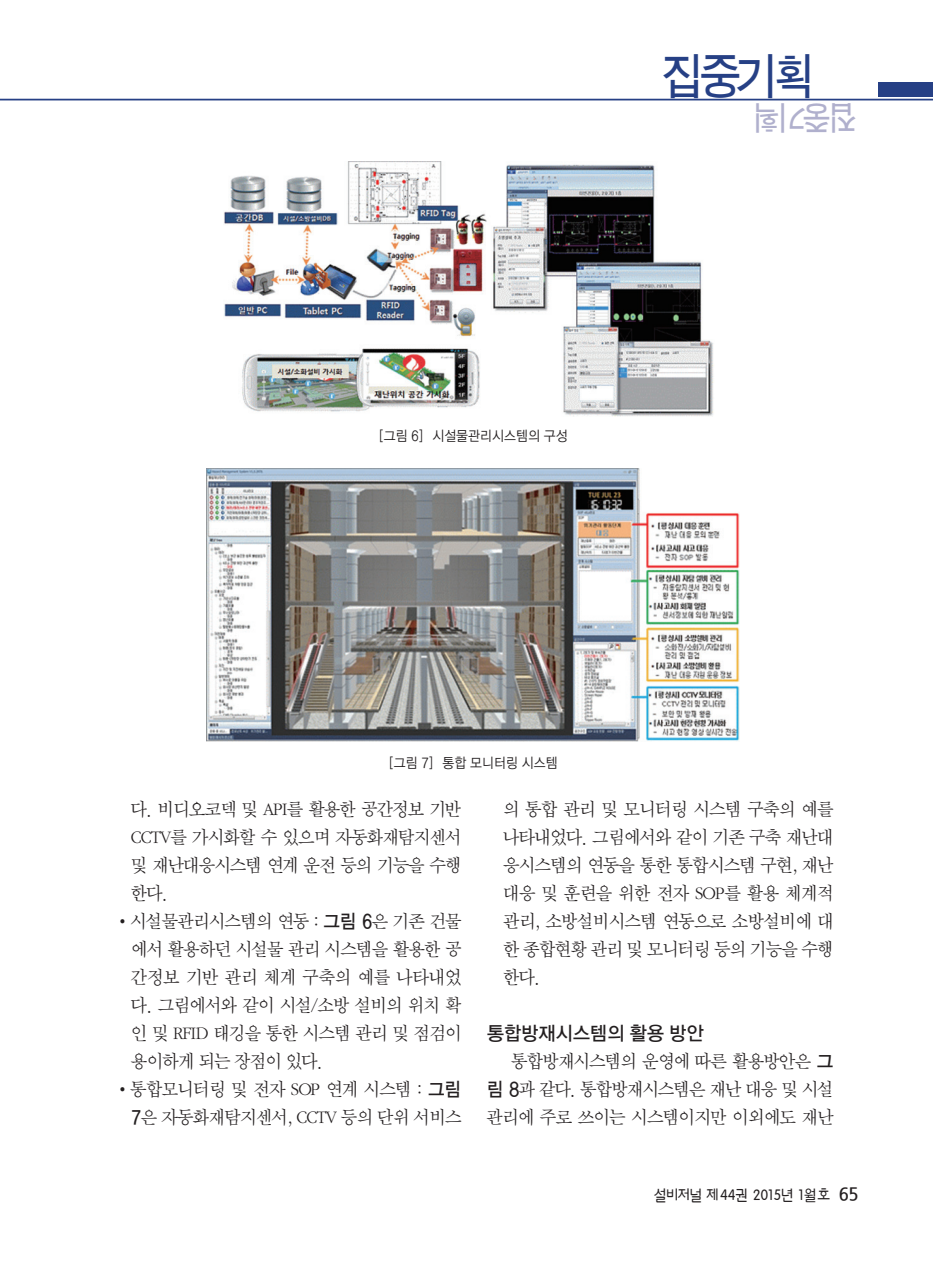
<style>
.page{position:relative;width:933px;height:1275px;background:#fff}
.page>*{position:absolute;margin:0;border:0;box-sizing:border-box;transform-origin:0 0}
.t1{font:49.52px "Sand Tg";color:#264085;scale:.92 1}
.t2{font:33.25px "Sand Tg";color:#b0b0cd;scale:.92 1}
.본문{font:19.25px/28px "Sand Sm";letter-spacing:-.04em;color:#231f20;text-align:justify;scale:.95 1}
.소타이틀{font:19.25px "YGO135";letter-spacing:-.06em;color:#231f20;scale:.95 1}
.t3{font:15.4px "H Ykan M";letter-spacing:-.015em;color:#231f20;scale:.95 1}
.그림_제목{font:14px "YGO125";letter-spacing:-.05em;color:#231f20;scale:.9 1}
.s1{font-family:"YDVYGO Std 31"}
.s2{font-family:"YGO135"}
.s3{font-family:"Nanum Gothic";font-weight:700;font-size:18.03px}
</style>
<div class="page">
<div style="left:878px;top:82px;width:55px;height:15px;background:#264085"></div>
<hr style="left:0;top:99px;width:933px;height:1px;background:#264085">
<img style="left:223px;top:161px;width:491px;height:256px">
<img style="left:206px;top:469px;width:534px;height:273px">
<h1 class="t1" style="left:663px;top:52px;width:167px">집중기획</h1>
<h2 class="t2" style="left:855px;top:134px;width:114px;rotate:-180deg">집중기획</h2>
<p class="그림_제목" style="left:379px;top:428px;width:211px">[그림 6] 시설물관리시스템의 구성</p>
<p class="그림_제목" style="left:389px;top:756px;width:189px">[그림 7] 통합 모니터링 시스템</p>
<p class="본문" style="left:131px;top:796px;width:349px">다. 비디오코덱 및 API를 활용한 공간정보 기반 CCTV를 가시화할 수 있으며 자동화재탐지센서 및 재난대응시스템 연계 운전 등의 기능을 수행 한다.</p>
<p class="본문" style="left:131px;top:908px;width:349px;text-indent:-17px"><span class="s1">•</span>시설물관리시스템의 연동 : <span class="s2">그림 6</span>은 기존 건물 에서 활용하던 시설물 관리 시스템을 활용한 공 간정보 기반 관리 체계 구축의 예를 나타내었 다. 그림에서와 같이 시설/소방 설비의 위치 확 인 및 RFID 태깅을 통한 시스템 관리 및 점검이 용이하게 되는 장점이 있다.</p>
<p class="본문" style="left:114px;top:1076px;width:367px;text-align:right"><span class="s1">•</span>통합모니터링 및 전자 SOP 연계 시스템 : <span class="s2">그림<br>7</span>은 자동화재탐지센서, CCTV 등의 단위 서비스</p>
<p class="본문" style="left:503px;top:796px;width:349px">의 통합 관리 및 모니터링 시스템 구축의 예를 나타내었다. 그림에서와 같이 기존 구축 재난대 응시스템의 연동을 통한 통합시스템 구현, 재난 대응 및 훈련을 위한 전자 SOP를 활용 체계적 관리, 소방설비시스템 연동으로 소방설비에 대 한 종합현황 관리 및 모니터링 등의 기능을 수행 한다.</p>
<p class="소타이틀" style="left:486px;top:1023px;width:231px">통합방재시스템의 활용 방안</p>
<p class="본문" style="left:486px;top:1048px;width:367px;text-indent:25px">통합방재시스템의 운영에 따른 활용방안은 <span class="s2">그 림 8</span>과 같다. 통합방재시스템은 재난 대응 및 시설 관리에 주로 쓰이는 시스템이지만 이외에도 재난</p>
<p class="t3" style="left:654px;top:1188px;width:217px">설비저널 제 44권 2015년 1월호 <span class="s3">65</span></p>
</div>
